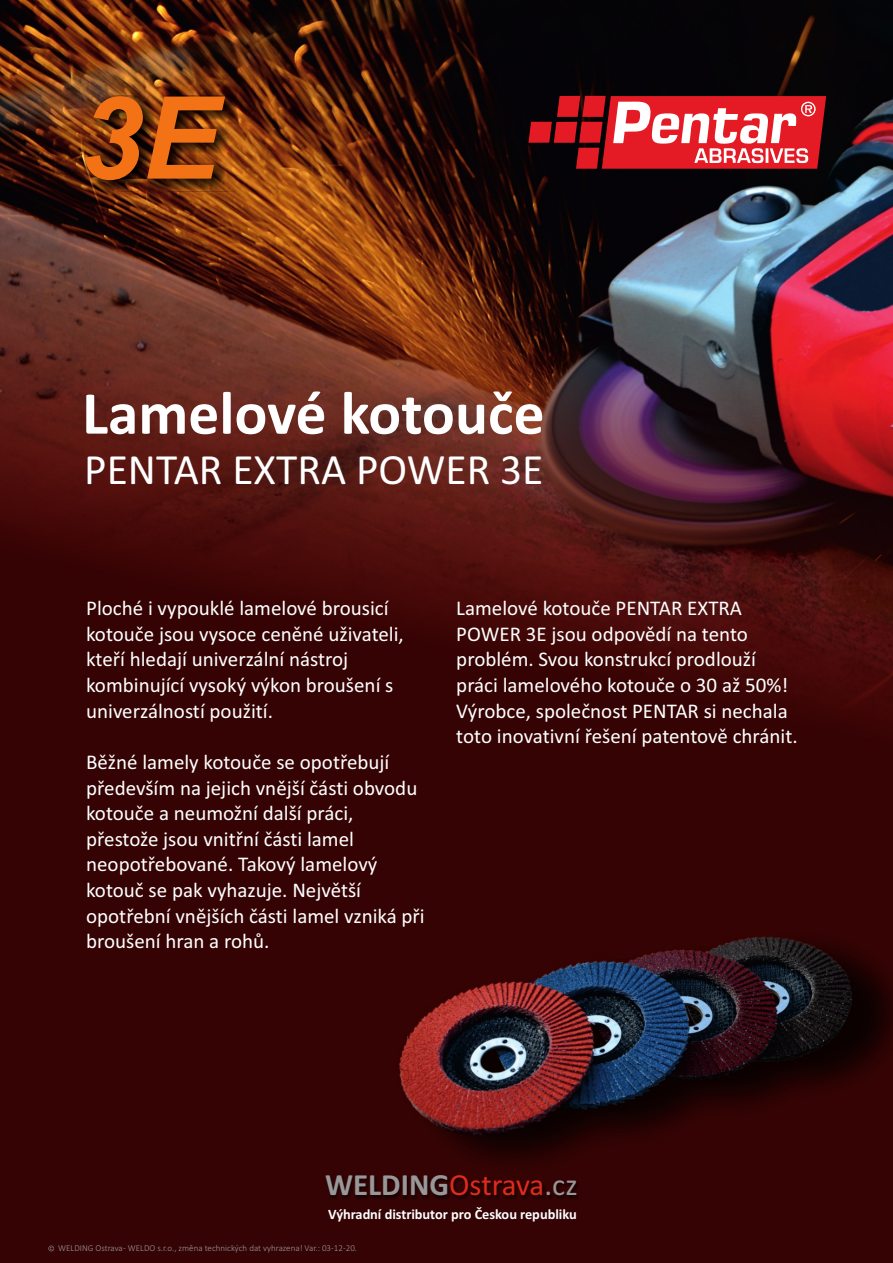
<style>
.page{position:relative;width:893px;height:1263px;background:#fff}
.page>*{position:absolute;margin:0;border:0;box-sizing:border-box;transform-origin:0 0}
.t1{font:italic 700 114.6px "Arial";color:#f47216}
.t2{font:700 61.35px "Calibri";color:#fff}
.t3{font:43.5px "Calibri";color:#fff}
.t4{font:700 30.9px "Calibri";color:#989899}
.t5{font:21px/25.7px "Calibri";color:#fff}
.t6{font:700 14.4px "Calibri";color:#fff}
.t7{font:300 9px "Calibri";color:#989899}
.s1{font-weight:400;color:#dd2b1c}
.s2{font-weight:400}
</style>
<div class="page">
<img style="left:0;top:0;width:893px;height:1263px">
<svg style="left:528px;top:96px;width:298px;height:73px"></svg>
<div style="left:325px;top:1176px;width:254px;height:24px;background:#290203"></div>
<div style="left:83px;top:95px;width:153px;height:96px;background:#151616;opacity:.98"></div>
<svg style="left:48px;top:1245px;width:6px;height:6px"></svg>
<h1 class="t1" style="left:79px;top:95px;width:142px">3E</h1>
<h2 class="t2" style="left:82px;top:388px;width:464px">Lamelové kotouče</h2>
<h3 class="t3" style="left:84px;top:451px;width:461px">PENTAR EXTRA POWER 3E</h3>
<p class="t5" style="left:86px;top:597px;width:319px">Ploché i vypouklé lamelové brousicí kotouče jsou vysoce ceněné uživateli, kteří hledají univerzální nástroj kombinující vysoký výkon broušení s univerzálností použití.</p>
<p class="t5" style="left:86px;top:751px;width:340px">Běžné lamely kotouče se opotřebují především na jejich vnější části obvodu kotouče a neumožní další práci, přestože jsou vnitřní části lamel neopotřebované. Takový lamelový kotouč se pak vyhazuje. Největší opotřební vnějších části lamel vzniká při broušení hran a rohů.</p>
<p class="t5" style="left:456px;top:597px;width:343px">Lamelové kotouče PENTAR EXTRA POWER 3E jsou odpovědí na tento problém. Svou konstrukcí prodlouží práci lamelového kotouče o 30 až 50%!<br>Výrobce, společnost PENTAR si nechala toto inovativní řešení patentově chránit.</p>
<h3 class="t4" style="left:325px;top:1172px;width:254px">WELDING<span class="s1">Ostrava</span><span class="s2">.cz</span></h3>
<p class="t6" style="left:328px;top:1208px;width:250px">Výhradní distributor pro Českou republiku</p>
<p class="t7" style="left:58px;top:1244px;width:300px">WELDING Ostrava - WELDO s.r.o., změna technických dat vyhrazena! Var.: 03-12-20.</p>
</div>
